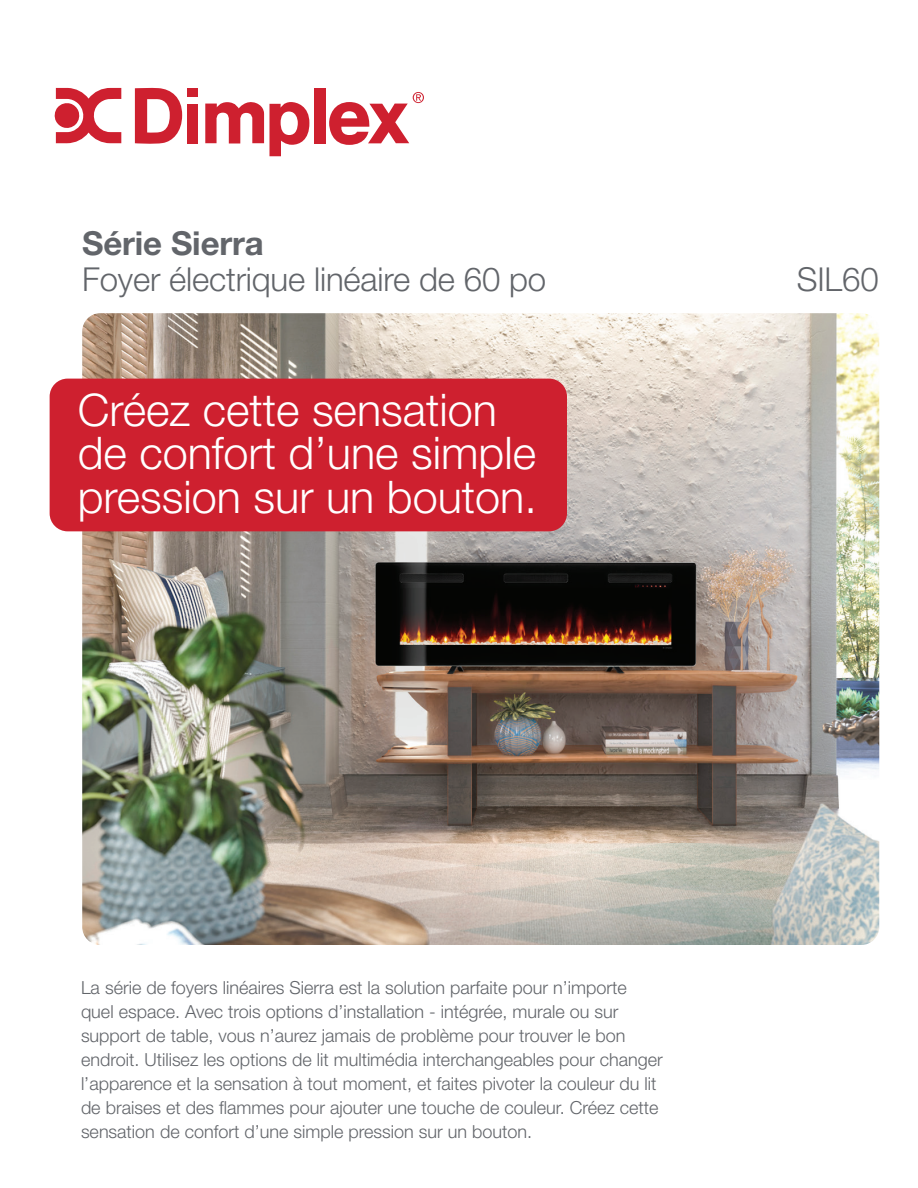
<style>
.page{position:relative;width:918px;height:1188px;background:#fff}
.page>*{position:absolute;margin:0;border:0;box-sizing:border-box;transform-origin:0 0}
.t1{font:300 45px/43.5px "Helvetica Neue LT Std";color:#fff}
.t2{font:300 33px "Helvetica Neue LT Std";letter-spacing:-.005em;color:#62656a}
.t3{font:700 33px "Helvetica Neue LT Std";letter-spacing:-.005em;color:#62656a}
.t4{font:300 18px/24px "Helvetica Neue LT Std";color:#62656a}
</style>
<div class="page">
<img style="left:82px;top:313px;width:797px;height:632px">
<svg style="left:135px;top:88px;width:47px;height:56px"></svg>
<div style="left:187px;top:88px;width:11px;height:9px;background:#ce202f"></div>
<div style="left:187px;top:104px;width:11px;height:39px;background:#ce202f"></div>
<svg style="left:205px;top:102px;width:104px;height:54px"></svg>
<div style="left:314px;top:88px;width:11px;height:55px;background:#ce202f"></div>
<svg style="left:329px;top:92px;width:95px;height:53px"></svg>
<svg style="left:54px;top:88px;width:67px;height:55px"></svg>
<div style="left:50px;top:379px;width:517px;height:152px;background:#ce202f;border-radius:18px"></div>
<h2 class="t3" style="left:82px;top:223px;width:183px">Série Sierra</h2>
<h2 class="t2" style="left:82px;top:259px;width:466px">Foyer électrique linéaire de 60 po</h2>
<h1 class="t1" style="left:78px;top:387px;width:461px">Créez cette sensation de confort d’une simple pression sur un bouton.</h1>
<h2 class="t2" style="left:797px;top:259px;width:83px">SIL60</h2>
<p class="t4" style="left:81px;top:975px;width:583px">La série de foyers linéaires Sierra est la solution parfaite pour n’importe quel espace. Avec trois options d’installation - intégrée, murale ou sur support de table, vous n’aurez jamais de problème pour trouver le bon endroit. Utilisez les options de lit multimédia interchangeables pour changer l’apparence et la sensation à tout moment, et faites pivoter la couleur du lit de braises et des flammes pour ajouter une touche de couleur. Créez cette sensation de confort d’une simple pression sur un bouton.</p>
</div>
